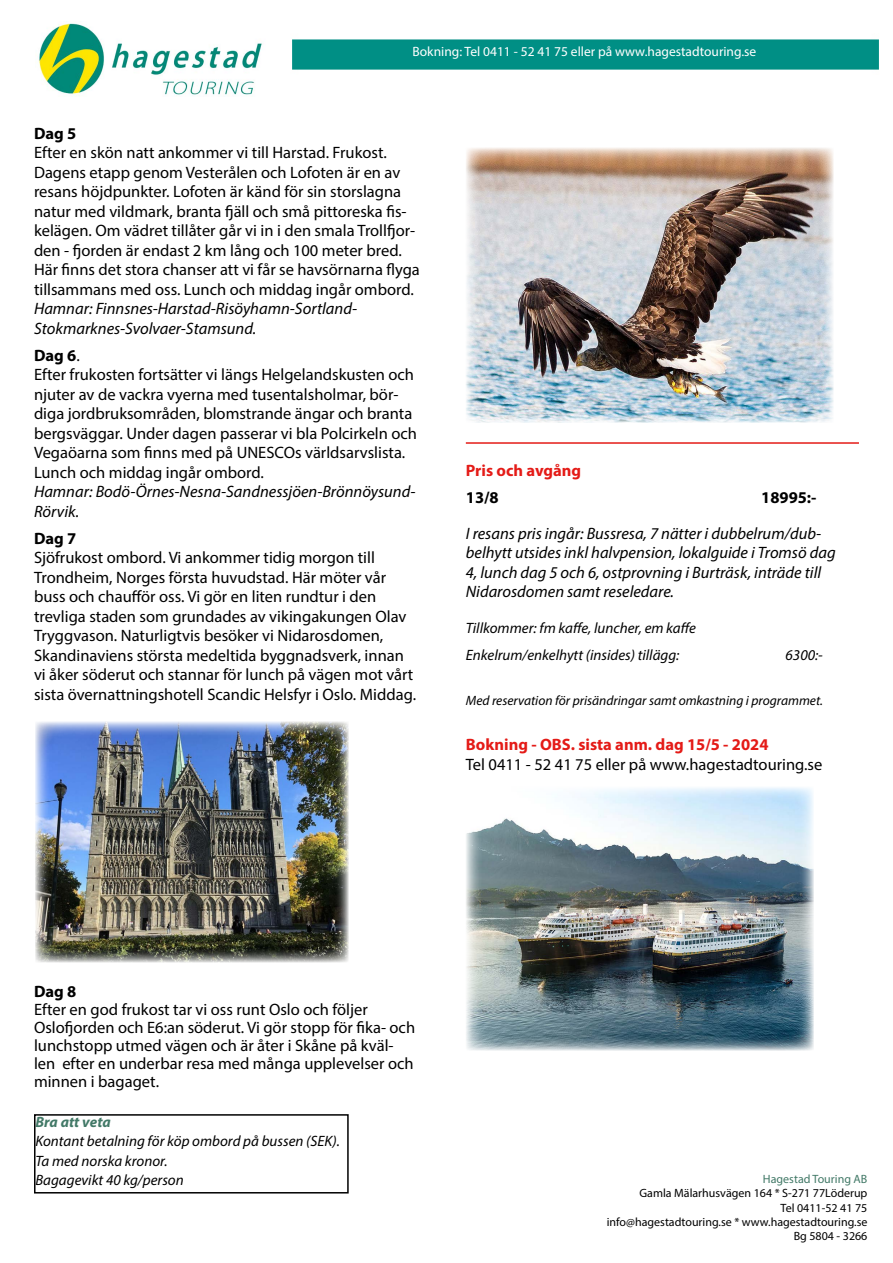
<style>
.page{position:relative;width:893px;height:1263px;background:#fff}
.page>*{position:absolute;margin:0;border:0;box-sizing:border-box;transform-origin:0 0}
.t1{font:16.5px/19.5px "Myriad Pro";color:#000}
.t2{font:italic 16.5px/19.5px "Myriad Pro";color:#000}
.t3{font:700 16.5px "Myriad Pro";color:#e41b17}
.t4{font:700 16.5px "Myriad Pro";color:#000}
.t5{font:italic 15px/19.5px "Myriad Pro";color:#000}
.t6{font:italic 700 15px "Myriad Pro";color:#427967}
.t7{font:italic 13.5px "Myriad Pro";color:#000}
.t8{font:13.5px "Myriad Pro";color:#fff}
.t9{font:12px/14.4px "Myriad Pro";color:#000;text-align:right}
.t10{font:12px "Myriad Pro";color:#427967}
.s1{font-weight:700}
</style>
<div class="page">
<img style="left:38px;top:23px;width:225px;height:73px">
<div style="left:292px;top:39px;width:587px;height:31px;background:#008f85"></div>
<hr style="left:466px;top:442px;width:393px;height:2px;background:#e41b17">
<div style="left:34px;top:1114px;width:315px;height:79px;border:2px solid #000"></div>
<img style="left:35px;top:721px;width:314px;height:241px">
<img style="left:466px;top:147px;width:367px;height:275px">
<img style="left:466px;top:787px;width:347px;height:263px">
<p class="t8" style="left:412px;top:43px;width:345px">Bokning: Tel 0411 - 52 41 75 eller på www.hagestadtouring.se</p>
<p class="t4" style="left:34px;top:122px;width:44px">Dag 5</p>
<p class="t1" style="left:34px;top:142px;width:387px">Efter en skön natt ankommer vi till Harstad. Frukost.<br>Dagens etapp genom Vesterålen och Lofoten är en av resans höjdpunkter. Lofoten är känd för sin storslagna natur med vildmark, branta fjäll och små pittoreska fis&shy;kelägen. Om vädret tillåter går vi in i den smala Trollfjor&shy;den - fjorden är endast 2 km lång och 100 meter bred.<br>Här finns det stora chanser att vi får se havsörnarna flyga tillsammans med oss. Lunch och middag ingår ombord.</p>
<p class="t2" style="left:34px;top:298px;width:325px">Hamnar: Finnsnes-Harstad-Risöyhamn-Sortland-<br>Stokmarknes-Svolvaer-Stamsund.</p>
<p class="t1" style="left:34px;top:345px;width:385px"><span class="s1">Dag 6</span>.<br>Efter frukosten fortsätter vi längs Helgelandskusten och njuter av de vackra vyerna med tusentalsholmar, bör&shy;diga jordbruksområden, blomstrande ängar och branta bergsväggar. Under dagen passerar vi bla Polcirkeln och Vegaöarna som finns med på UNESCOs världsarvslista.<br>Lunch och middag ingår ombord.</p>
<p class="t2" style="left:34px;top:482px;width:383px">Hamnar: Bodö-Örnes-Nesna-Sandnessjöen-Brönnöysund-<br>Rörvik.</p>
<p class="t4" style="left:34px;top:527px;width:44px">Dag 7</p>
<p class="t1" style="left:34px;top:548px;width:384px">Sjöfrukost ombord. Vi ankommer tidig morgon till Trondheim, Norges första huvudstad. Här möter vår buss och chaufför oss. Vi gör en liten rundtur i den trevliga staden som grundades av vikingakungen Olav Tryggvason. Naturligtvis besöker vi Nidarosdomen, Skandinaviens största medeltida byggnadsverk, innan vi åker söderut och stannar för lunch på vägen mot vårt sista övernattningshotell Scandic Helsfyr i Oslo. Middag.</p>
<p class="t3" style="left:466px;top:460px;width:117px">Pris och avgång</p>
<p class="t4" style="left:466px;top:487px;width:34px">13/8</p>
<p class="t4" style="left:761px;top:487px;width:57px">18995:-</p>
<p class="t2" style="left:466px;top:523px;width:371px">I resans pris ingår: Bussresa, 7 nätter i dubbelrum/dub&shy;belhytt utsides inkl halvpension, lokalguide i Tromsö dag 4, lunch dag 5 och 6, ostprovning i Burträsk, inträde till Nidarosdomen samt reseledare.</p>
<p class="t5" style="left:466px;top:615px;width:232px;line-height:27px">Tillkommer: fm kaffe, luncher, em kaffe<br>Enkelrum/enkelhytt (insides) tillägg:</p>
<p class="t5" style="left:786px;top:645px;width:39px">6300:-</p>
<p class="t7" style="left:466px;top:692px;width:359px">Med reservation för prisändringar samt omkastning i programmet.</p>
<p class="t3" style="left:466px;top:734px;width:304px">Bokning - OBS. sista anm. dag 15/5 - 2024</p>
<p class="t1" style="left:466px;top:754px;width:358px">Tel 0411 - 52 41 75 eller på www.hagestadtouring.se</p>
<p class="t4" style="left:34px;top:980px;width:44px">Dag 8</p>
<p class="t1" style="left:34px;top:1000px;width:383px;line-height:18px">Efter en god frukost tar vi oss runt Oslo och följer Oslofjorden och E6:an söderut. Vi gör stopp för fika- och lunchstopp utmed vägen och är åter i Skåne på kväl&shy;len efter en underbar resa med många upplevelser och minnen i bagaget.</p>
<p class="t6" style="left:36px;top:1112px;width:77px">Bra att veta</p>
<p class="t5" style="left:36px;top:1131px;width:306px">Kontant betalning för köp ombord på bussen (SEK).<br>Ta med norska kronor.<br>Bagagevikt 40 kg/person</p>
<p class="t10" style="left:763px;top:1171px;width:106px">Hagestad Touring AB</p>
<p class="t9" style="left:607px;top:1186px;width:262px">Gamla Mälarhusvägen 164 * S-271 77Löderup<br>Tel 0411-52 41 75<br>info@hagestadtouring.se * www.hagestadtouring.se<br>Bg 5804 - 3266</p>
</div>
